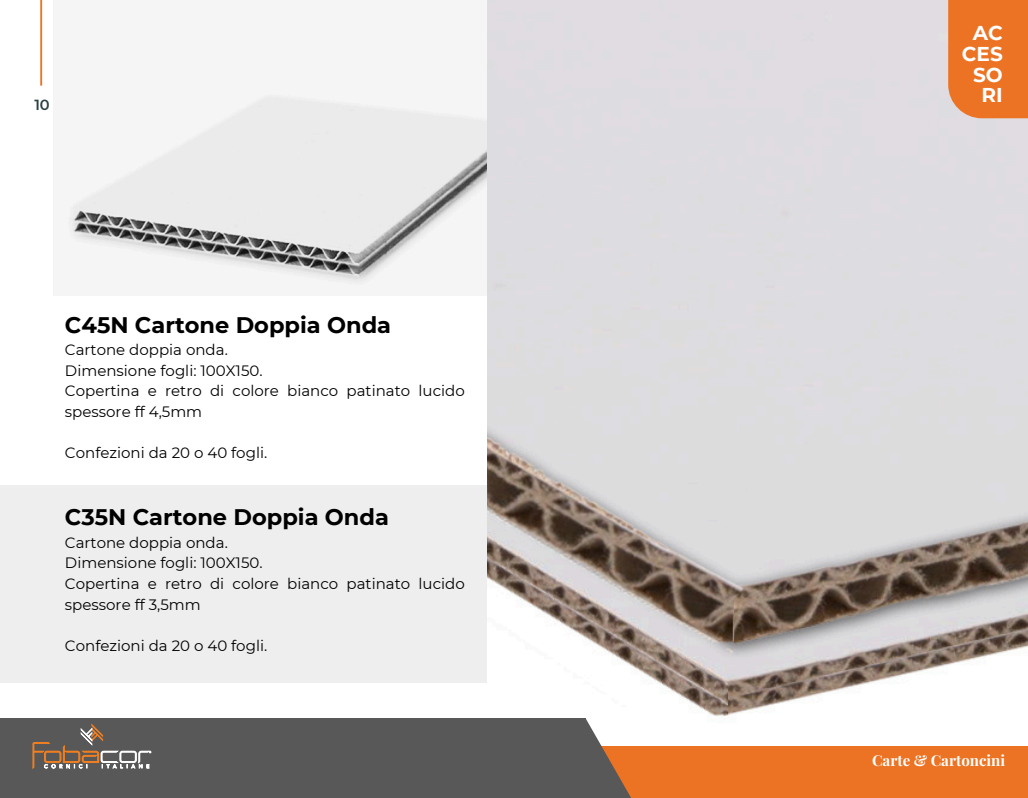
<style>
.page{position:relative;width:1028px;height:798px;background:#fff}
.page>*{position:absolute;margin:0;border:0;box-sizing:border-box;transform-origin:0 0}
.t1{font:700 22.5px "Montserrat";color:#000}
.t2{font:700 20px/20.6px "Montserrat";color:#fff;text-align:right}
.t3{font:15px/20.6px "Montserrat";color:#000}
.t4{font:700 15px "Playfair Display";color:#fff}
.t5{font:600 14.62px "Montserrat";color:#2b4242}
</style>
<div class="page">
<hr style="left:40px;top:0;width:2px;height:86px;background:#eb7323">
<img style="left:68px;top:94px;width:419px;height:191px">
<div style="left:0;top:485px;width:546px;height:197px;background:#eee"></div>
<img style="left:487px;top:0;width:541px;height:717px">
<div style="left:948px;top:0;width:80px;height:118px;background:#eb7323"></div>
<div style="left:533px;top:746px;width:495px;height:52px;background:#eb7323"></div>
<div style="left:0;top:718px;width:585px;height:80px;background:#585858"></div>
<svg style="left:585px;top:718px;width:46px;height:80px"></svg>
<svg style="left:33px;top:724px;width:118px;height:44px"></svg>
<p class="t5" style="left:34px;top:96px;width:17px">10</p>
<h1 class="t1" style="left:65px;top:311px;width:328px">C45N Cartone Doppia Onda</h1>
<p class="t3" style="left:65px;top:339px;width:401px">Cartone doppia onda.<br>Dimensione fogli: 100X150.<br>Copertina e retro di colore bianco patinato lucido spessore ff 4,5mm</p>
<p class="t3" style="left:65px;top:443px;width:204px">Confezioni da 20 o 40 fogli.</p>
<h1 class="t1" style="left:65px;top:503px;width:325px">C35N Cartone Doppia Onda</h1>
<p class="t3" style="left:65px;top:532px;width:401px">Cartone doppia onda.<br>Dimensione fogli: 100X150.<br>Copertina e retro di colore bianco patinato lucido spessore ff 3,5mm</p>
<p class="t3" style="left:65px;top:635px;width:204px">Confezioni da 20 o 40 fogli.</p>
<p class="t2" style="left:962px;top:23px;width:42px">AC<br>CES<br>SO<br>RI</p>
<p class="t4" style="left:872px;top:750px;width:135px">Carte &amp; Cartoncini</p>
</div>
